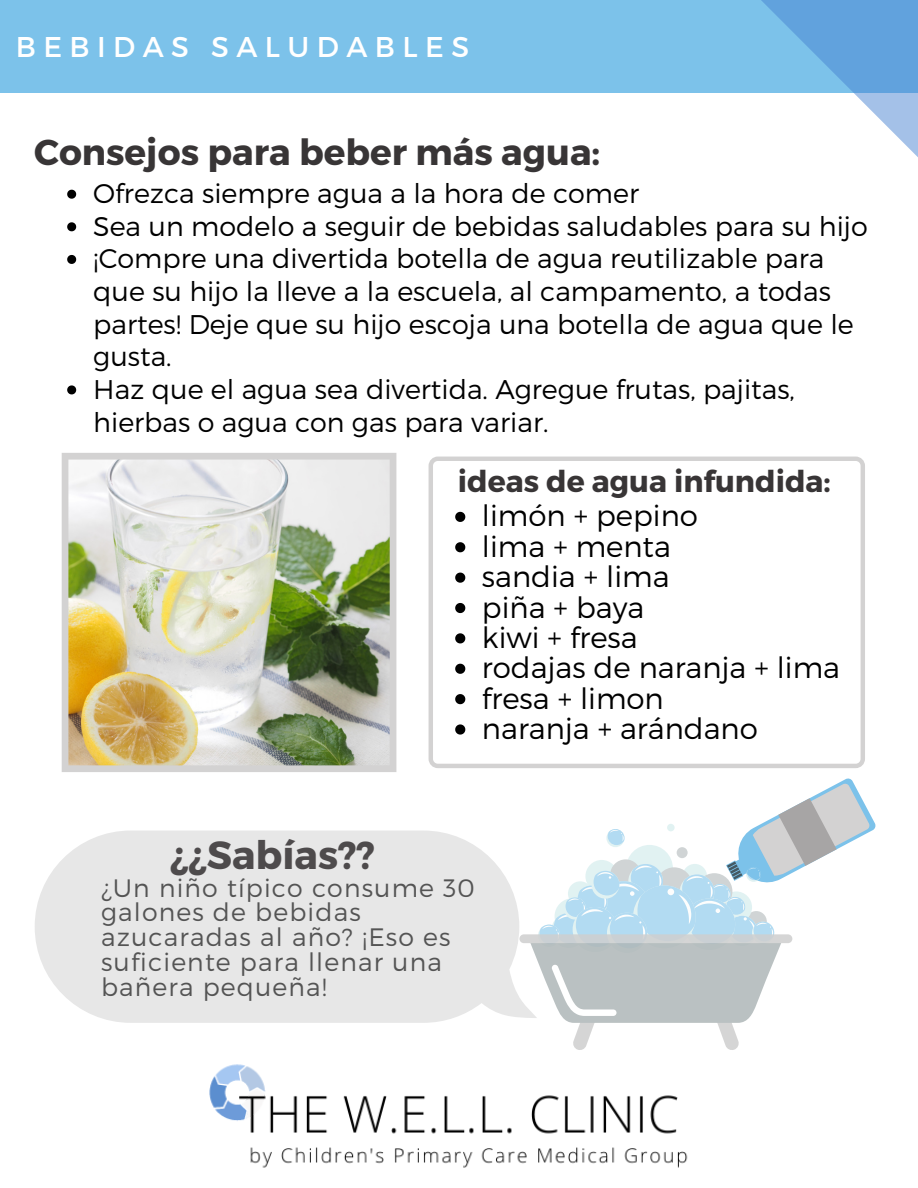
<style>
.page{position:relative;width:918px;height:1188px;background:#fff}
.page>*{position:absolute;margin:0;border:0;box-sizing:border-box;transform-origin:0 0}
.t1{font:700 39.15px "Montserrat";color:#4e4b4c}
.t2{font:700 36px "Montserrat";color:#383536}
.t3{font:700 30px "Montserrat";color:#383536}
.t4{font:300 29.25px/30.3px "Montserrat";color:#000}
.t5{font:28.5px "Montserrat";letter-spacing:.26em;color:#fff}
.t6{font:300 27px/32.7px "Montserrat";color:#000}
.t7{font:300 25.2px/24.8px "Montserrat";letter-spacing:.045em;color:#545454}
</style>
<div class="page">
<div style="left:0;top:0;width:918px;height:92px;background:#7cc2ea"></div>
<svg style="left:429px;top:457px;width:436px;height:311px"></svg>
<svg style="left:455px;top:512px;width:10px;height:10px"></svg>
<svg style="left:455px;top:542px;width:10px;height:10px"></svg>
<svg style="left:455px;top:573px;width:10px;height:10px"></svg>
<svg style="left:455px;top:603px;width:10px;height:10px"></svg>
<svg style="left:455px;top:633px;width:10px;height:10px"></svg>
<svg style="left:455px;top:664px;width:10px;height:10px"></svg>
<svg style="left:455px;top:694px;width:10px;height:10px"></svg>
<svg style="left:455px;top:724px;width:10px;height:11px"></svg>
<svg style="left:537px;top:778px;width:339px;height:272px"></svg>
<div style="left:519px;top:934px;width:273px;height:9px;background:#cfcfcf;border-radius:4px"></div>
<img style="left:62px;top:453px;width:334px;height:319px">
<svg style="left:35px;top:831px;width:502px;height:192px;background:#e9e9e9"></svg>
<svg style="left:67px;top:190px;width:9px;height:9px"></svg>
<svg style="left:67px;top:222px;width:9px;height:9px"></svg>
<svg style="left:67px;top:255px;width:9px;height:9px"></svg>
<svg style="left:67px;top:385px;width:9px;height:9px"></svg>
<svg style="left:728px;top:0;width:190px;height:157px"></svg>
<img style="left:202px;top:962px;width:513px;height:206px">
<p class="t5" style="left:16px;top:29px;width:455px">BEBIDAS SALUDABLES</p>
<h2 class="t2" style="left:34px;top:128px;width:568px">Consejos para beber más agua:</h2>
<p class="t6" style="left:93px;top:176px;width:776px">Ofrezca siempre agua a la hora de comer<br>Sea un modelo a seguir de bebidas saludables para su hijo ¡Compre una divertida botella de agua reutilizable para que su hijo la lleve a la escuela, al campamento, a todas partes! Deje que su hijo escoja una botella de agua que le gusta.<br>Haz que el agua sea divertida. Agregue frutas, pajitas, hierbas o agua con gas para variar.</p>
<p class="t3" style="left:458px;top:462px;width:374px">ideas de agua infundida:</p>
<p class="t4" style="left:482px;top:499px;width:360px">limón + pepino<br>lima + menta<br>sandia + lima<br>piña + baya<br>kiwi + fresa<br>rodajas de naranja + lima fresa + limon<br>naranja + arándano</p>
<h1 class="t1" style="left:170px;top:829px;width:207px">¿¿Sabías??</h1>
<p class="t7" style="left:101px;top:874px;width:375px">¿Un niño típico consume 30 galones de bebidas azucaradas al año? ¡Eso es suficiente para llenar una bañera pequeña!</p>
</div>
